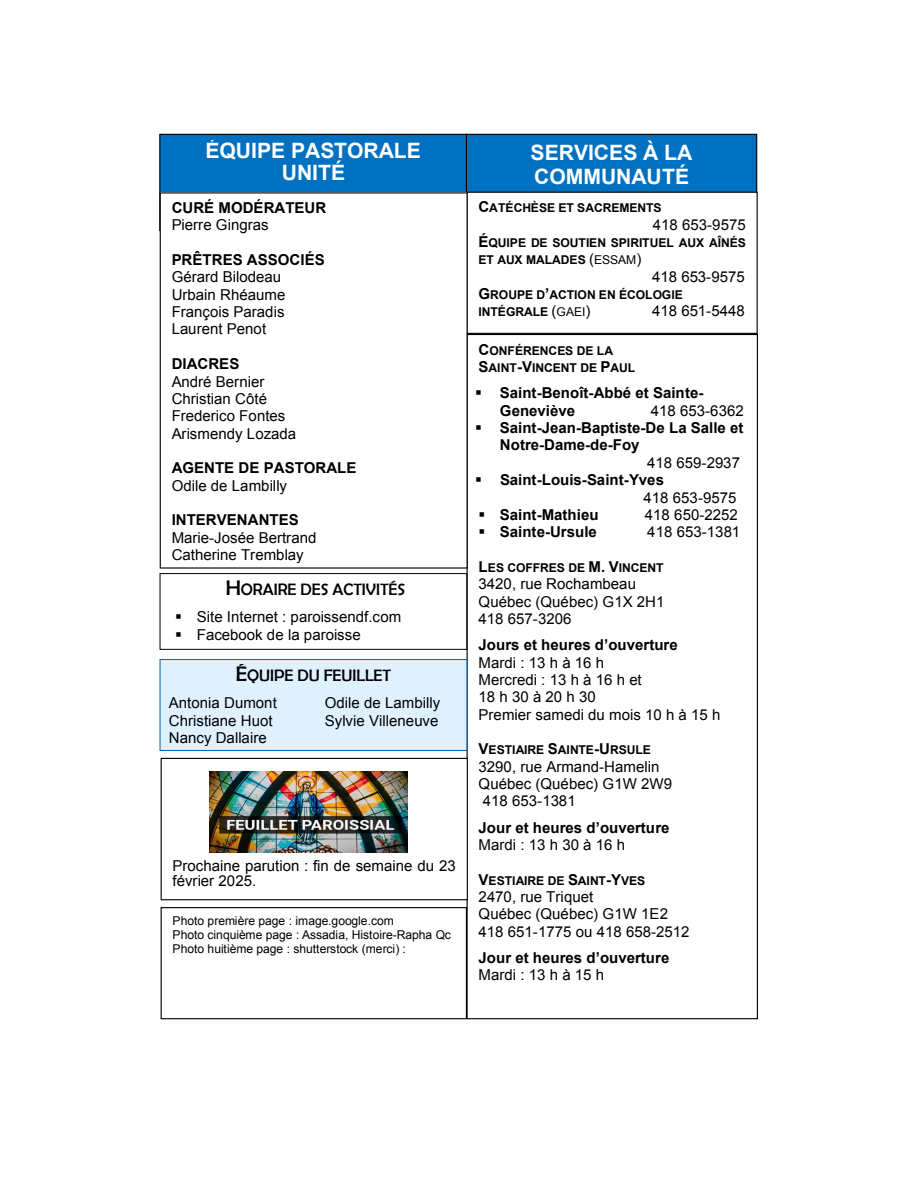
<style>
.page{position:relative;width:918px;height:1188px;background:#fff}
.page>*{position:absolute;margin:0;border:0;box-sizing:border-box;transform-origin:0 0}
.t1{font:700 21.15px/21.9px "Arial";color:#fff;text-align:center}
.t2{font:16.65px "Berlin Sans FB";color:#000}
.t3{font:15px/17.4px "Arial";color:#000}
.t4{font:700 15px/17.4px "Arial";color:#000}
.t5{font:700 12.15px/17.4px "Arial";letter-spacing:-.005em;color:#000}
.t6{font:12.15px/13.8px "Arial";letter-spacing:-.005em;color:#000}
.s1{font-size:15px}
.s2{font-weight:400;font-size:15px}
.s3{font-weight:400}
.s4{font-weight:700}
.s5{font-size:21.15px}
</style>
<div class="page">
<div style="left:160px;top:134px;width:307px;height:96px;background:#0070c0"></div>
<div style="left:159px;top:134px;width:308px;height:97px;border:1px solid #000"></div>
<div style="left:466px;top:134px;width:291px;height:86px;background:#0070c0"></div>
<div style="left:466px;top:134px;width:291px;height:87px;border:1px solid #000"></div>
<div style="left:467px;top:192px;width:290px;height:141px;background:#fff"></div>
<div style="left:466px;top:192px;width:292px;height:142px;border:1px solid #000"></div>
<div style="left:160px;top:573px;width:307px;height:77px;border:1px solid #000"></div>
<div style="left:160px;top:193px;width:307px;height:375px;background:#fff"></div>
<div style="left:160px;top:192px;width:308px;height:377px;border:1px solid #000"></div>
<div style="left:160px;top:660px;width:307px;height:90px;background:#dff1ff"></div>
<div style="left:160px;top:659px;width:307px;height:92px;border:1px solid #0061aa"></div>
<div style="left:161px;top:758px;width:307px;height:142px;border:1px solid #000"></div>
<img style="left:210px;top:772px;width:198px;height:81px">
<div style="left:161px;top:907px;width:306px;height:112px;border:1px solid #000"></div>
<p class="t1" style="left:205px;top:141px;width:217px">ÉQUIPE PASTORALE<br>UNITÉ</p>
<p class="t1" style="left:531px;top:141px;width:163px;line-height:24.3px;text-align:left">SERVICES À LA<br>COMMUNAUTÉ</p>
<p class="t5" style="left:478px;top:200px;width:185px"><span class="s1">C</span>ATÉCHÈSE ET SACREMENTS</p>
<p class="t3" style="left:653px;top:216px;width:94px">418 653-9575</p>
<p class="t5" style="left:478px;top:235px;width:269px"><span class="s1">É</span>QUIPE DE SOUTIEN SPIRITUEL AUX AÎNÉS<br>ET AUX MALADES <span class="s2">(</span><span class="s3">ESSAM</span><span class="s2">)</span></p>
<p class="t3" style="left:652px;top:268px;width:94px">418 653-9575</p>
<p class="t5" style="left:478px;top:287px;width:206px"><span class="s1">G</span>ROUPE D<span class="s1">’</span>ACTION EN ÉCOLOGIE<br>INTÉGRALE <span class="s2">(</span><span class="s3">GAEI</span><span class="s2">)</span></p>
<p class="t4" style="left:172px;top:200px;width:156px">CURÉ MODÉRATEUR<br><span class="s3">Pierre Gingras</span></p>
<p class="t3" style="left:172px;top:251px;width:155px"><span class="s4">PRÊTRES ASSOCIÉS<br></span>Gérard Bilodeau<br>Urbain Rhéaume<br>François Paradis<br>Laurent Penot</p>
<p class="t3" style="left:172px;top:355px;width:126px"><span class="s4">DIACRES<br></span>André Bernier<br>Christian Côté<br>Frederico Fontes<br>Arismendy Lozada</p>
<p class="t4" style="left:172px;top:460px;width:186px">AGENTE DE PASTORALE<br><span class="s3">Odile de Lambilly</span></p>
<p class="t3" style="left:172px;top:512px;width:146px"><span class="s4">INTERVENANTES<br></span>Marie-Josée Bertrand<br>Catherine Tremblay</p>
<p class="t3" style="left:652px;top:303px;width:94px">418 651-5448</p>
<p class="t5" style="left:479px;top:342px;width:158px"><span class="s1">C</span>ONFÉRENCES DE LA<br><span class="s1">S</span>AINT<span class="s1">-V</span>INCENT DE <span class="s1">P</span>AUL</p>
<p class="t4" style="left:500px;top:385px;width:205px;text-indent:-25px">▪ Saint-Benoît-Abbé et Sainte-<br>Geneviève</p>
<p class="t3" style="left:651px;top:402px;width:95px">418 653-6362</p>
<p class="t4" style="left:475px;top:420px;width:270px">▪ Saint-Jean-Baptiste-De La Salle et</p>
<p class="t4" style="left:500px;top:437px;width:141px">Notre-Dame-de-Foy</p>
<p class="t3" style="left:647px;top:454px;width:95px">418 659-2937</p>
<p class="t4" style="left:643px;top:472px;width:95px;text-indent:-168px">▪ Saint-Louis-Saint-Yves<br><span class="s3">418 653-9575</span></p>
<p class="t4" style="left:479px;top:506px;width:121px">▪ Saint-Mathieu</p>
<p class="t3" style="left:645px;top:506px;width:95px">418 650-2252</p>
<p class="t4" style="left:479px;top:524px;width:120px">▪ Sainte-Ursule</p>
<p class="t3" style="left:647px;top:523px;width:95px">418 653-1381</p>
<p class="t5" style="left:479px;top:559px;width:186px"><span class="s1">L</span>ES COFFRES DE <span class="s1">M. V</span>INCENT</p>
<p class="t3" style="left:479px;top:575px;width:187px">3420, rue Rochambeau<br>Québec (Québec) G1X 2H1<br>418 657-3206</p>
<p class="t3" style="left:479px;top:636px;width:243px"><span class="s4">Jours et heures d’ouverture<br></span>Mardi : 13 h à 16 h<br>Mercredi : 13 h à 16 h et<br>18 h 30 à 20 h 30<br>Premier samedi du mois 10 h à 15 h</p>
<p class="t5" style="left:479px;top:742px;width:174px"><span class="s1">V</span>ESTIAIRE <span class="s1">S</span>AINTE<span class="s1">-U</span>RSULE</p>
<p class="t3" style="left:479px;top:758px;width:195px">3290, rue Armand-Hamelin<br>Québec (Québec) G1W 2W9<br>418 653-1381</p>
<p class="t4" style="left:479px;top:819px;width:193px">Jour et heures d’ouverture<br><span class="s3">Mardi : 13 h 30 à 16 h</span></p>
<p class="t5" style="left:479px;top:872px;width:168px"><span class="s1">V</span>ESTIAIRE DE <span class="s1">S</span>AINT<span class="s1">-Y</span>VES</p>
<p class="t3" style="left:479px;top:888px;width:212px">2470, rue Triquet<br>Québec (Québec) G1W 1E2<br>418 651-1775 ou 418 658-2512</p>
<p class="t4" style="left:479px;top:949px;width:193px">Jour et heures d’ouverture<br><span class="s3">Mardi : 13 h à 15 h</span></p>
<p class="t2" style="left:226px;top:580px;width:181px"><span class="s5">H</span>ORAIRE DES ACTIVITÉS</p>
<p class="t3" style="left:175px;top:608px;width:227px">▪ Site Internet : paroissendf.com</p>
<p class="t3" style="left:175px;top:626px;width:187px">▪ Facebook de la paroisse</p>
<p class="t2" style="left:236px;top:666px;width:157px"><span class="s5">É</span>QUIPE DU FEUILLET</p>
<p class="t3" style="left:169px;top:694px;width:109px">Antonia Dumont</p>
<p class="t3" style="left:325px;top:694px;width:117px">Odile de Lambilly</p>
<p class="t3" style="left:169px;top:712px;width:105px">Christiane Huot</p>
<p class="t3" style="left:325px;top:712px;width:115px">Sylvie Villeneuve</p>
<p class="t3" style="left:169px;top:729px;width:99px">Nancy Dallaire</p>
<p class="t3" style="left:173px;top:858px;width:285px;line-height:15.8px">Prochaine parution : fin de semaine du 23 février 2025.</p>
<p class="t6" style="left:173px;top:914px;width:280px">Photo première page : image.google.com<br>Photo cinquième page : Assadia, Histoire-Rapha Qc<br>Photo huitième page : shutterstock (merci) :</p>
</div>
